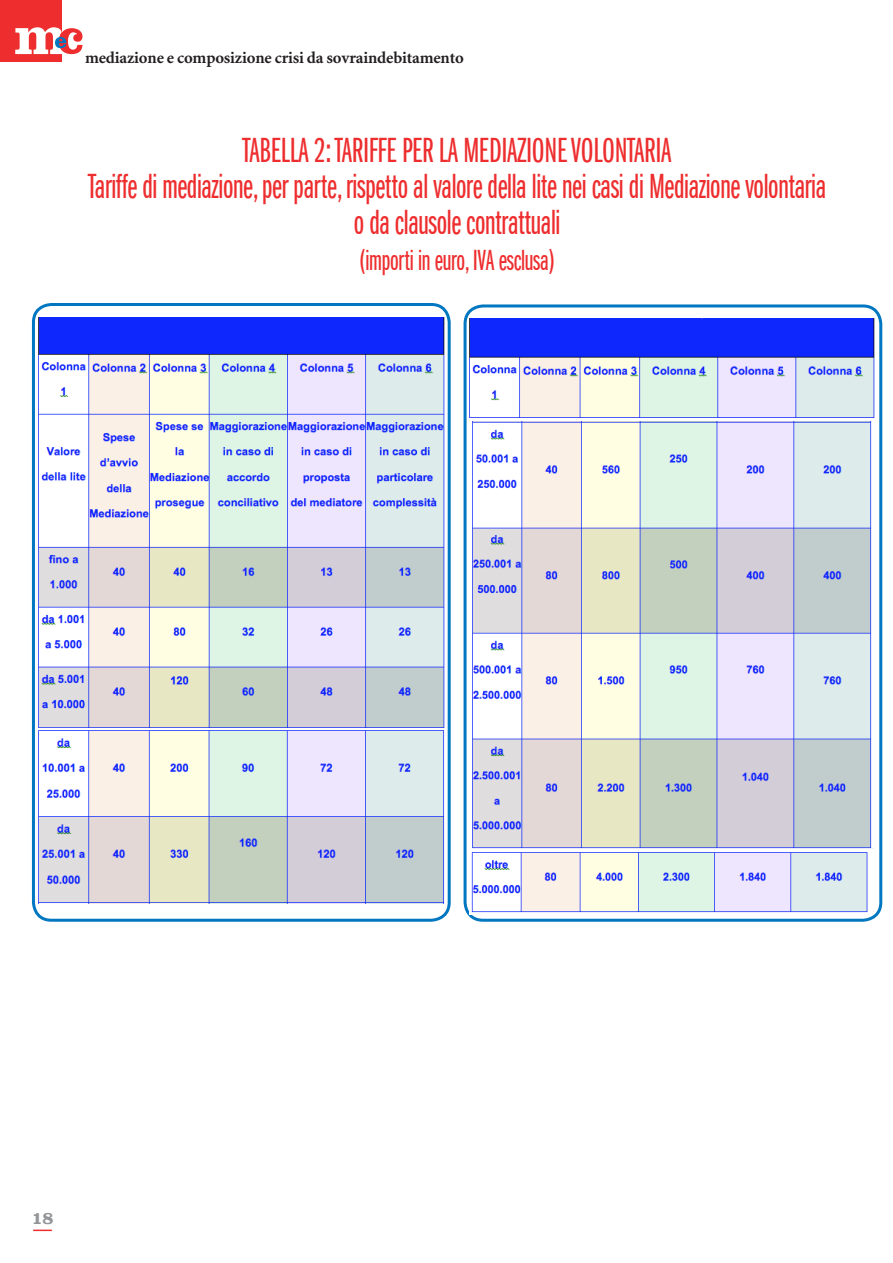
<style>
.page{position:relative;width:893px;height:1263px;background:#fff}
.page>*{position:absolute;margin:0;border:0;box-sizing:border-box;transform-origin:0 0}
.t1{font:36px/36px "Franklin Gothic LT Book X Cmpr";letter-spacing:-.01em;color:#ee2d2e;text-align:center}
.t2{font:30px "Franklin Gothic LT Book X Cmpr";letter-spacing:-.01em;color:#ee2d2e}
.t3{font:700 18px "Clarendon";color:#939598}
.t4{font:16.5px "Minion MM 578 585 11";letter-spacing:-.01em;color:#231f20}
</style>
<div class="page">
<div style="left:0;top:0;width:62px;height:62px;background:#ee2d2e"></div>
<svg style="left:15px;top:27px;width:67px;height:27px"></svg>
<svg style="left:33px;top:1229px;width:19px;height:2px"></svg>
<img style="left:38px;top:318px;width:407px;height:410px">
<div style="left:32px;top:303px;width:419px;height:619px;border:3px solid #0077c0;border-radius:18px"></div>
<img style="left:469px;top:319px;width:406px;height:98px">
<div style="left:464px;top:304px;width:418px;height:618px;border:3px solid #0077c0;border-radius:18px"></div>
<img style="left:38px;top:730px;width:407px;height:173px">
<img style="left:472px;top:421px;width:401px;height:428px">
<img style="left:470px;top:852px;width:398px;height:62px">
<p class="t4" style="left:85px;top:49px;width:380px">mediazione e composizione crisi da sovraindebitamento</p>
<p class="t1" style="left:88px;top:133px;width:740px">TABELLA 2: TARIFFE PER LA MEDIAZIONE VOLONTARIA<br>Tariffe di mediazione, per parte, rispetto al valore della lite nei casi di Mediazione volontaria o da clausole contrattuali</p>
<p class="t2" style="left:359px;top:245px;width:198px">(importi in euro, IVA esclusa)</p>
<p class="t3" style="left:32px;top:1207px;width:23px">18</p>
</div>
